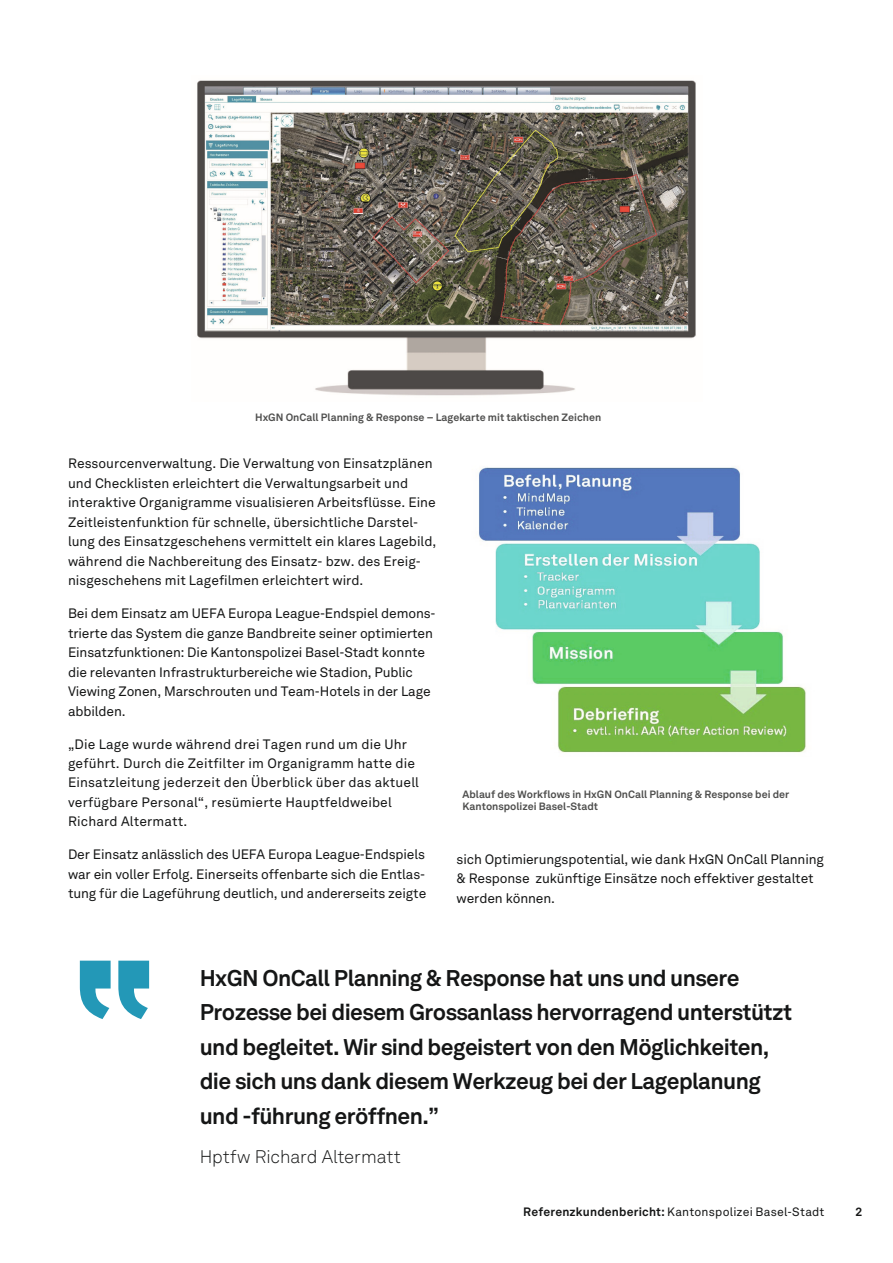
<style>
.page{position:relative;width:893px;height:1263px;background:#fff}
.page>*{position:absolute;margin:0;border:0;box-sizing:border-box;transform-origin:0 0}
.t1{font:700 22.5px/34.5px "Hexagon Akkurat";letter-spacing:-.025em;color:#151616}
.t2{font:300 18px "Hexagon Akkurat";letter-spacing:-.005em;color:#151616}
.t3{font:13.5px/19.5px "Hexagon Akkurat";color:#151616}
.t4{font:12px "Hexagon Akkurat";letter-spacing:.015em;color:#151616}
.t5{font:700 12px "Hexagon Akkurat";color:#151616}
.t6{font:700 10.5px/12.6px "Hexagon Akkurat";color:#4e4e4d}
.s1{font-weight:700}
</style>
<div class="page">
<img style="left:479px;top:467px;width:327px;height:286px">
<img style="left:197px;top:80px;width:499px;height:316px">
<svg style="left:80px;top:961px;width:31px;height:58px"></svg>
<svg style="left:118px;top:961px;width:31px;height:58px"></svg>
<p class="t6" style="left:255px;top:410px;width:348px">HxGN OnCall Planning &amp; Response – Lagekarte mit taktischen Zeichen</p>
<p class="t3" style="left:68px;top:453px;width:370px">Ressourcenverwaltung. Die Verwaltung von Einsatzplänen und Checklisten erleichtert die Verwaltungsarbeit und interaktive Organigramme visualisieren Arbeitsflüsse. Eine Zeitleistenfunktion für schnelle, übersichtliche Darstel&shy;lung des Einsatzgeschehens vermittelt ein klares Lagebild, während die Nachbereitung des Einsatz- bzw. des Ereig&shy;nisgeschehens mit Lagefilmen erleichtert wird.</p>
<p class="t3" style="left:68px;top:603px;width:369px">Bei dem Einsatz am UEFA Europa League-Endspiel demons&shy;trierte das System die ganze Bandbreite seiner optimierten Einsatzfunktionen: Die Kantonspolizei Basel-Stadt konnte die relevanten Infrastrukturbereiche wie Stadion, Public Viewing Zonen, Marschrouten und Team-Hotels in der Lage abbilden.</p>
<p class="t3" style="left:68px;top:733px;width:352px">„Die Lage wurde während drei Tagen rund um die Uhr geführt. Durch die Zeitfilter im Organigramm hatte die Einsatzleitung jederzeit den Überblick über das aktuell verfügbare Personal“, resümierte Hauptfeldweibel Richard Altermatt.</p>
<p class="t3" style="left:68px;top:844px;width:360px;text-align:justify">Der Einsatz anlässlich des UEFA Europa League-Endspiels war ein voller Erfolg. Einerseits offenbarte sich die Entlas&shy;tung für die Lageführung deutlich, und andererseits zeigte</p>
<p class="t3" style="left:457px;top:848px;width:369px">sich Optimierungspotential, wie dank HxGN OnCall Planning &amp; Response zukünftige Einsätze noch effektiver gestaltet werden können.</p>
<p class="t6" style="left:463px;top:787px;width:328px">Ablauf des Workflows in HxGN OnCall Planning &amp; Response bei der<br>Kantonspolizei Basel-Stadt</p>
<p class="t1" style="left:200px;top:959px;width:594px">HxGN OnCall Planning &amp; Response hat uns und unsere Prozesse bei diesem Grossanlass hervorragend unterstützt und begleitet. Wir sind begeistert von den Möglichkeiten, die sich uns dank diesem Werkzeug bei der Lageplanung und -führung eröffnen.”</p>
<h2 class="t2" style="left:200px;top:1144px;width:203px">Hptfw Richard Altermatt</h2>
<p class="t4" style="left:523px;top:1203px;width:303px"><span class="s1">Referenzkundenbericht:</span> Kantonspolizei Basel-Stadt</p>
<p class="t5" style="left:856px;top:1202px;width:8px">2</p>
</div>
